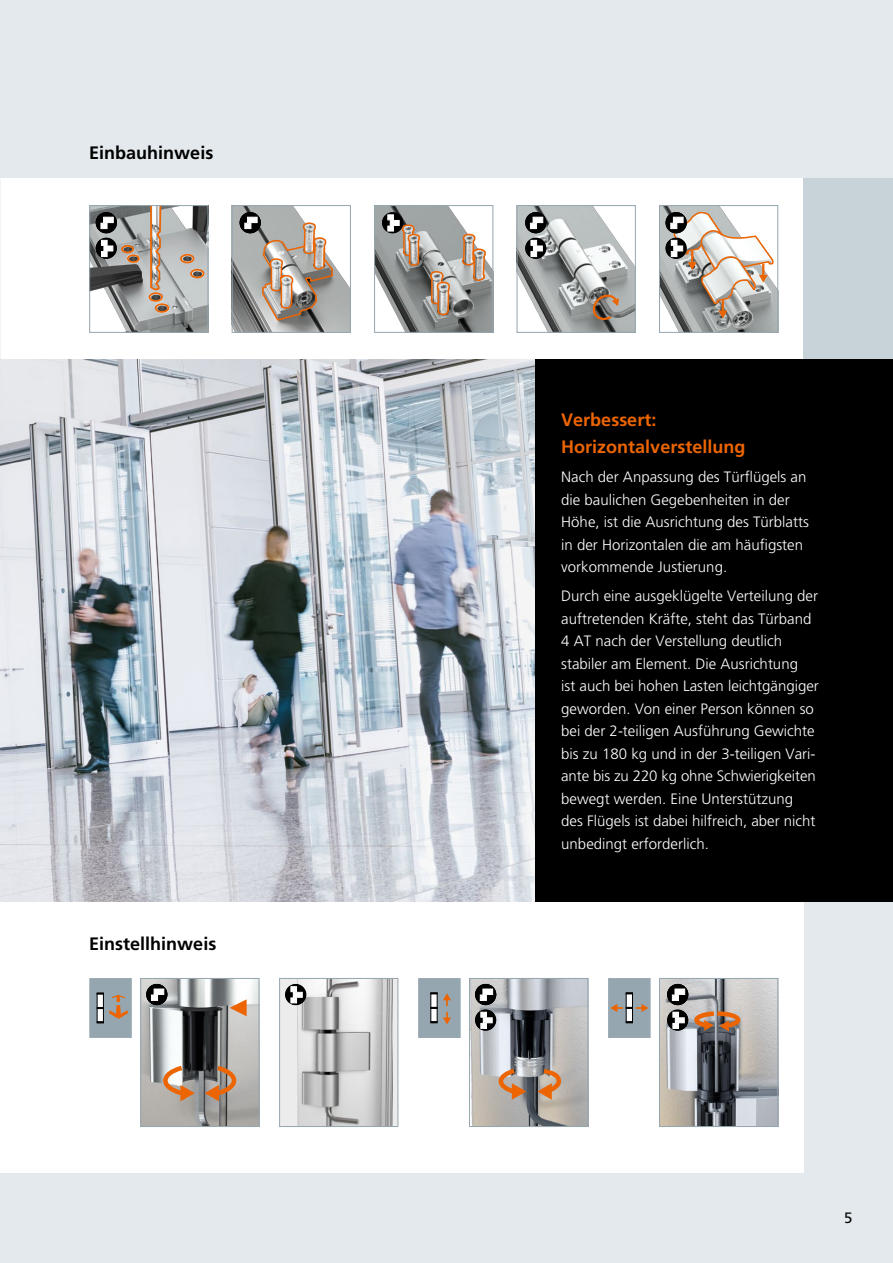
<style>
.page{position:relative;width:893px;height:1263px;background:#e3e9ec}
.page>*{position:absolute;margin:0;border:0;box-sizing:border-box;transform-origin:0 0}
.t1{font:700 18px/27px "Frutiger";color:#ec6502}
.t2{font:700 18px "Frutiger";color:#000}
.t3{font:300 15px/22.5px "Frutiger";color:#fff}
.t4{font:15px "Frutiger";color:#000}
</style>
<div class="page">
<div style="left:0;top:179px;width:804px;height:180px;background:#fff"></div>
<div style="left:0;top:721px;width:804px;height:451px;background:#fff"></div>
<img style="left:0;top:359px;width:536px;height:542px">
<div style="left:536px;top:359px;width:357px;height:542px;background:#000"></div>
<img style="left:91px;top:207px;width:115px;height:124px">
<div style="left:149px;top:292px;width:14px;height:10px;border:2px solid #ec6502;border-radius:50%"></div>
<div style="left:180px;top:254px;width:14px;height:9px;border:2px solid #ec6502;border-radius:50%"></div>
<div style="left:190px;top:269px;width:14px;height:9px;border:2px solid #ec6502;border-radius:50%"></div>
<div style="left:121px;top:245px;width:13px;height:8px;border:2px solid #ec6502;border-radius:50%"></div>
<div style="left:155px;top:303px;width:14px;height:10px;border:2px solid #ec6502;border-radius:50%"></div>
<div style="left:127px;top:254px;width:13px;height:9px;border:2px solid #ec6502;border-radius:50%"></div>
<svg style="left:149px;top:207px;width:14px;height:84px"></svg>
<div style="left:89px;top:205px;width:119px;height:128px;border:1px solid #95a6b0"></div>
<svg style="left:96px;top:212px;width:21px;height:21px"></svg>
<div style="left:96px;top:212px;width:21px;height:21px;border:1px solid #000;border-radius:50%"></div>
<svg style="left:103px;top:217px;width:10px;height:6px"></svg>
<svg style="left:101px;top:223px;width:6px;height:6px"></svg>
<svg style="left:96px;top:238px;width:21px;height:21px"></svg>
<div style="left:104px;top:246px;width:9px;height:5px;background:#fff"></div>
<svg style="left:101px;top:251px;width:6px;height:6px"></svg>
<svg style="left:101px;top:240px;width:6px;height:5px"></svg>
<img style="left:234px;top:207px;width:115px;height:124px">
<img style="left:261px;top:222px;width:73px;height:109px">
<div style="left:232px;top:205px;width:119px;height:128px;border:1px solid #95a6b0"></div>
<svg style="left:240px;top:212px;width:21px;height:21px"></svg>
<div style="left:240px;top:212px;width:21px;height:21px;border:1px solid #000;border-radius:50%"></div>
<div style="left:247px;top:217px;width:10px;height:6px;background:#fff;border:1px solid #fff"></div>
<svg style="left:245px;top:223px;width:6px;height:6px"></svg>
<img style="left:376px;top:207px;width:115px;height:124px">
<svg style="left:401px;top:224px;width:20px;height:107px;background:#928980"></svg>
<svg style="left:461px;top:233px;width:26px;height:98px;background:#a1988f"></svg>
<svg style="left:429px;top:270px;width:22px;height:47px"></svg>
<div style="left:374px;top:205px;width:119px;height:128px;border:1px solid #95a6b0"></div>
<svg style="left:382px;top:212px;width:21px;height:21px"></svg>
<div style="left:390px;top:220px;width:9px;height:6px;background:#fff"></div>
<svg style="left:388px;top:226px;width:6px;height:5px"></svg>
<svg style="left:388px;top:215px;width:6px;height:5px"></svg>
<img style="left:661px;top:207px;width:115px;height:124px">
<div style="left:659px;top:205px;width:119px;height:128px;border:1px solid #95a6b0"></div>
<div style="left:666px;top:212px;width:21px;height:21px;background:#000;border-radius:50%"></div>
<div style="left:665px;top:212px;width:22px;height:21px;border:1px solid #000;border-radius:50%"></div>
<svg style="left:665px;top:238px;width:21px;height:21px"></svg>
<svg style="left:671px;top:211px;width:103px;height:107px"></svg>
<img style="left:519px;top:207px;width:115px;height:124px">
<svg style="left:589px;top:291px;width:30px;height:32px"></svg>
<div style="left:517px;top:205px;width:119px;height:128px;border:1px solid #95a6b0"></div>
<svg style="left:525px;top:212px;width:21px;height:21px"></svg>
<div style="left:525px;top:212px;width:21px;height:21px;border:1px solid #000;border-radius:50%"></div>
<svg style="left:533px;top:217px;width:10px;height:6px"></svg>
<div style="left:530px;top:223px;width:7px;height:6px;background:#fff;border:1px solid #fff"></div>
<svg style="left:525px;top:238px;width:21px;height:21px"></svg>
<div style="left:533px;top:246px;width:9px;height:5px;background:#fff"></div>
<svg style="left:531px;top:251px;width:6px;height:6px"></svg>
<svg style="left:531px;top:240px;width:6px;height:5px"></svg>
<div style="left:804px;top:179px;width:89px;height:180px;background:#c8d3d9"></div>
<div style="left:280px;top:978px;width:118px;height:148px;background:#ececed"></div>
<img style="left:298px;top:980px;width:94px;height:145px">
<div style="left:279px;top:978px;width:119px;height:149px;border:1px solid #95a6b0"></div>
<svg style="left:285px;top:984px;width:21px;height:21px"></svg>
<svg style="left:293px;top:992px;width:9px;height:5px"></svg>
<svg style="left:291px;top:998px;width:6px;height:5px"></svg>
<svg style="left:291px;top:986px;width:6px;height:6px"></svg>
<img style="left:142px;top:980px;width:115px;height:145px">
<svg style="left:161px;top:1062px;width:34px;height:39px"></svg>
<svg style="left:205px;top:1062px;width:34px;height:39px"></svg>
<div style="left:140px;top:978px;width:119px;height:149px;border:1px solid #95a6b0"></div>
<svg style="left:146px;top:984px;width:21px;height:21px"></svg>
<div style="left:146px;top:984px;width:21px;height:21px;border:1px solid #000;border-radius:50%"></div>
<div style="left:154px;top:989px;width:10px;height:5px;background:#fff"></div>
<svg style="left:151px;top:995px;width:7px;height:5px"></svg>
<svg style="left:230px;top:999px;width:17px;height:17px"></svg>
<div style="left:90px;top:979px;width:41px;height:58px;background:#95a6b0"></div>
<div style="left:89px;top:978px;width:43px;height:59px;border:2px solid #95a6b0"></div>
<svg style="left:97px;top:993px;width:31px;height:30px"></svg>
<img style="left:471px;top:980px;width:115px;height:145px">
<svg style="left:537px;top:1065px;width:26px;height:35px"></svg>
<svg style="left:496px;top:1065px;width:30px;height:35px"></svg>
<div style="left:469px;top:978px;width:119px;height:149px;border:1px solid #95a6b0"></div>
<svg style="left:475px;top:984px;width:21px;height:21px"></svg>
<div style="left:475px;top:984px;width:21px;height:21px;border:1px solid #000;border-radius:50%"></div>
<div style="left:483px;top:989px;width:10px;height:5px;background:#fff"></div>
<svg style="left:480px;top:995px;width:6px;height:5px"></svg>
<svg style="left:475px;top:1009px;width:21px;height:22px"></svg>
<svg style="left:475px;top:1010px;width:21px;height:21px"></svg>
<svg style="left:483px;top:1018px;width:9px;height:5px"></svg>
<svg style="left:481px;top:1023px;width:6px;height:5px"></svg>
<svg style="left:481px;top:1012px;width:6px;height:5px"></svg>
<div style="left:419px;top:979px;width:41px;height:58px;background:#95a6b0"></div>
<div style="left:418px;top:978px;width:43px;height:59px;border:2px solid #95a6b0"></div>
<svg style="left:431px;top:993px;width:6px;height:30px"></svg>
<svg style="left:443px;top:1012px;width:8px;height:12px"></svg>
<svg style="left:443px;top:993px;width:8px;height:13px"></svg>
<img style="left:661px;top:980px;width:115px;height:145px">
<svg style="left:692px;top:1009px;width:51px;height:22px"></svg>
<div style="left:659px;top:978px;width:119px;height:149px;border:1px solid #95a6b0"></div>
<svg style="left:667px;top:984px;width:21px;height:21px"></svg>
<div style="left:667px;top:984px;width:21px;height:21px;border:1px solid #000;border-radius:50%"></div>
<div style="left:675px;top:989px;width:10px;height:5px;background:#fff"></div>
<svg style="left:672px;top:995px;width:7px;height:5px"></svg>
<svg style="left:667px;top:1009px;width:21px;height:22px"></svg>
<svg style="left:667px;top:1010px;width:21px;height:21px"></svg>
<svg style="left:675px;top:1018px;width:9px;height:5px"></svg>
<svg style="left:673px;top:1023px;width:6px;height:5px"></svg>
<svg style="left:673px;top:1012px;width:6px;height:5px"></svg>
<div style="left:609px;top:979px;width:41px;height:58px;background:#95a6b0"></div>
<div style="left:608px;top:978px;width:43px;height:59px;border:2px solid #95a6b0"></div>
<svg style="left:610px;top:993px;width:38px;height:30px"></svg>
<p class="t2" style="left:89px;top:142px;width:126px">Einbauhinweis</p>
<p class="t2" style="left:89px;top:933px;width:129px">Einstellhinweis</p>
<p class="t1" style="left:561px;top:406px;width:186px">Verbessert:<br>Horizontalverstellung</p>
<p class="t3" style="left:561px;top:466px;width:249px">Nach der Anpassung des Türflügels an die baulichen Gegebenheiten in der Höhe, ist die Ausrichtung des Türblatts in der Horizontalen die am häufigsten vorkommende Justierung.</p>
<p class="t3" style="left:561px;top:585px;width:259px">Durch eine ausgeklügelte Verteilung der auftretenden Kräfte, steht das Türband 4 AT nach der Verstellung deutlich stabiler am Element. Die Ausrichtung<br>ist auch bei hohen Lasten leichtgängiger geworden. Von einer Person können so bei der 2-teiligen Ausführung Gewichte bis zu 180 kg und in der 3-teiligen Vari&shy;ante bis zu 220 kg ohne Schwierigkeiten bewegt werden. Eine Unterstützung<br>des Flügels ist dabei hilfreich, aber nicht unbedingt erforderlich.</p>
<p class="t4" style="left:844px;top:1209px;width:10px">5</p>
</div>
